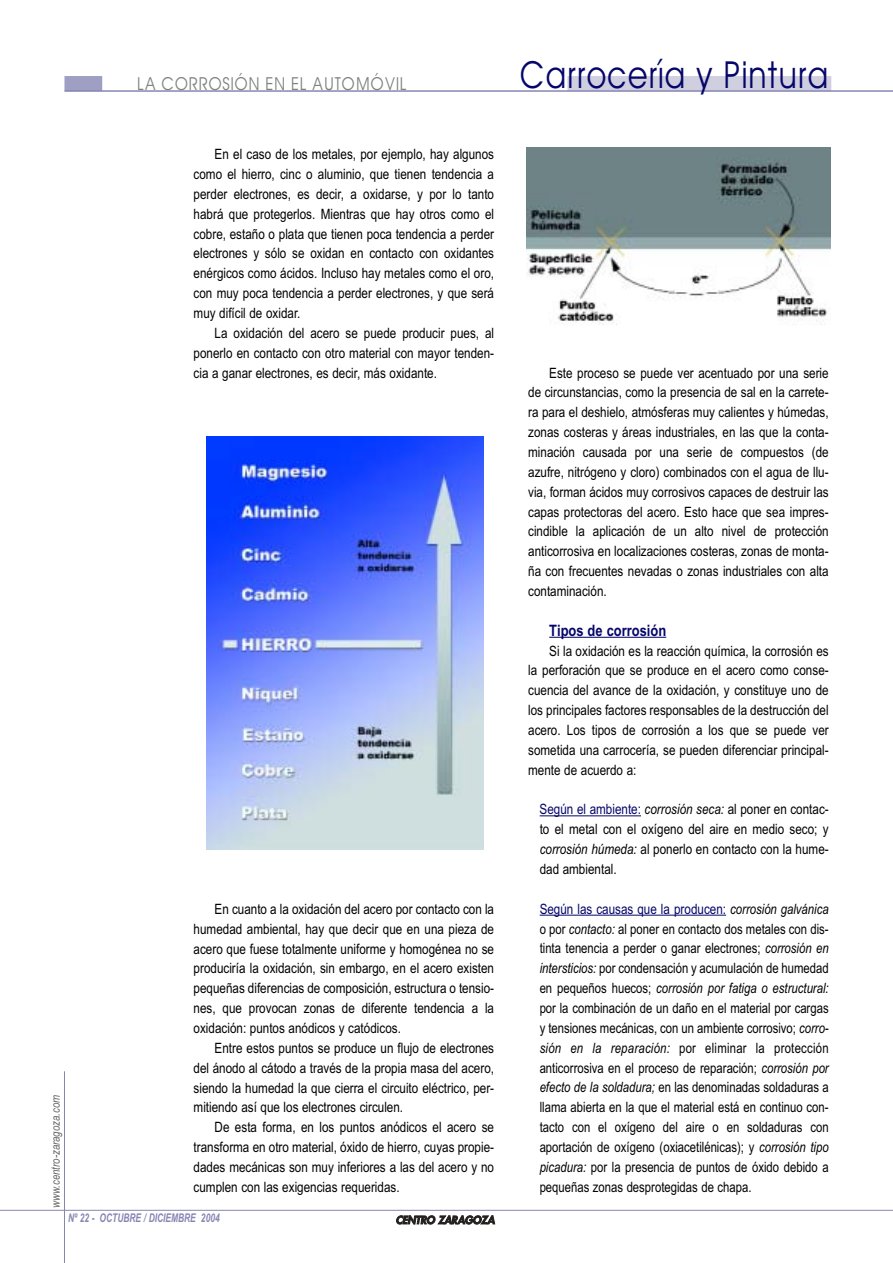
<style>
.page{position:relative;width:893px;height:1263px;background:#fff}
.page>*{position:absolute;margin:0;border:0;box-sizing:border-box;transform-origin:0 0}
.t1{font:37.5px "Avant Garde";color:#06066a;scale:.85 1}
.t2{font:18px "Avant Garde";color:#808080;scale:.9 1}
.t3{font:700 15.75px "Arial Narrow";color:#06066a}
.t4{font:14.25px/19.8px "Arial Narrow";color:#000;text-align:justify}
.t5{font:italic 700 12px "Arial";color:#8686b4;scale:.7 1}
.t6{font:italic 12px "Arial";color:#666;scale:.8 1}
.s1{color:#06066a}
.s2{font-style:italic}
</style>
<div class="page">
<div style="left:567px;top:76px;width:264px;height:15px;background:#cfcfe0"></div>
<div style="left:64px;top:76px;width:38px;height:15px;background:#9f9fc3"></div>
<svg style="left:396px;top:1216px;width:99px;height:8px"></svg>
<hr style="left:64px;top:1071px;width:1px;height:192px;background:#8686b4">
<hr style="left:0;top:1210px;width:892px;height:1px;background:#8686b4">
<hr style="left:64px;top:90px;width:828px;height:2px;background:#8686b4">
<hr style="left:549px;top:637px;width:117px;height:1px;background:#06066a">
<hr style="left:539px;top:815px;width:102px;height:1px;background:#06066a">
<hr style="left:539px;top:915px;width:187px;height:1px;background:#06066a">
<img style="left:207px;top:437px;width:276px;height:413px">
<img style="left:526px;top:147px;width:304px;height:178px">
<p class="t2" style="left:137px;top:77px;width:301px">LA CORROSIÓN EN EL AUTOMÓVIL</p>
<p class="t4" style="left:194px;top:146px;width:302px;text-indent:21px">En el caso de los metales, por ejemplo, hay algunos como el hierro, cinc o aluminio, que tienen tendencia a perder electrones, es decir, a oxidarse, y por lo tanto habrá que protegerlos. Mientras que hay otros como el cobre, estaño o plata que tienen poca tendencia a perder electrones y sólo se oxidan en contacto con oxidantes enérgicos como ácidos. Incluso hay metales como el oro, con muy poca tendencia a perder electrones, y que será muy difícil de oxidar.</p>
<p class="t4" style="left:194px;top:324px;width:302px;text-indent:21px">La oxidación del acero se puede producir pues, al ponerlo en contacto con otro material con mayor tenden&shy;cia a ganar electrones, es decir, más oxidante.</p>
<p class="t6" style="left:51px;top:1208px;width:143px;rotate:-90deg">www.centro-zaragoza.com</p>
<p class="t4" style="left:194px;top:900px;width:302px;text-indent:21px">En cuanto a la oxidación del acero por contacto con la humedad ambiental, hay que decir que en una pieza de acero que fuese totalmente uniforme y homogénea no se produciría la oxidación, sin embargo, en el acero existen pequeñas diferencias de composición, estructura o tensio&shy;nes, que provocan zonas de diferente tendencia a la oxidación: puntos anódicos y catódicos.</p>
<p class="t4" style="left:194px;top:1039px;width:302px;text-indent:21px">Entre estos puntos se produce un flujo de electrones del ánodo al cátodo a través de la propia masa del acero, siendo la humedad la que cierra el circuito eléctrico, per&shy;mitiendo así que los electrones circulen.</p>
<p class="t4" style="left:194px;top:1119px;width:302px;text-indent:21px">De esta forma, en los puntos anódicos el acero se transforma en otro material, óxido de hierro, cuyas propie&shy;dades mecánicas son muy inferiores a las del acero y no cumplen con las exigencias requeridas.</p>
<p class="t5" style="left:68px;top:1214px;width:218px">Nº 22 - OCTUBRE / DICIEMBRE 2004</p>
<h1 class="t1" style="left:519px;top:60px;width:366px">Carrocería y Pintura</h1>
<p class="t4" style="left:528px;top:364px;width:302px;text-indent:21px">Este proceso se puede ver acentuado por una serie de circunstancias, como la presencia de sal en la carrete&shy;ra para el deshielo, atmósferas muy calientes y húmedas, zonas costeras y áreas industriales, en las que la conta&shy;minación causada por una serie de compuestos (de azufre, nitrógeno y cloro) combinados con el agua de llu&shy;via, forman ácidos muy corrosivos capaces de destruir las capas protectoras del acero. Esto hace que sea impres&shy;cindible la aplicación de un alto nivel de protección anticorrosiva en localizaciones costeras, zonas de monta&shy;ña con frecuentes nevadas o zonas industriales con alta contaminación.</p>
<p class="t3" style="left:549px;top:624px;width:118px">Tipos de corrosión</p>
<p class="t4" style="left:528px;top:642px;width:302px;text-indent:21px">Si la oxidación es la reacción química, la corrosión es la perforación que se produce en el acero como conse&shy;cuencia del avance de la oxidación, y constituye uno de los principales factores responsables de la destrucción del acero. Los tipos de corrosión a los que se puede ver sometida una carrocería, se pueden diferenciar principal&shy;mente de acuerdo a:</p>
<p class="t4" style="left:539px;top:801px;width:290px"><span class="s1">Según el ambiente:</span> <span class="s2">corrosión seca:</span> al poner en contac&shy;to el metal con el oxígeno del aire en medio seco; y <span class="s2">corrosión húmeda:</span> al ponerlo en contacto con la hume&shy;dad ambiental.</p>
<p class="t4" style="left:539px;top:900px;width:290px"><span class="s1">Según las causas que la producen:</span> <span class="s2">corrosión galvánica </span>o por <span class="s2">contacto:</span> al poner en contacto dos metales con dis&shy;tinta tenencia a perder o ganar electrones; <span class="s2">corrosión en intersticios:</span> por condensación y acumulación de humedad en pequeños huecos; <span class="s2">corrosión por fatiga o estructural: </span>por la combinación de un daño en el material por cargas y tensiones mecánicas, con un ambiente corrosivo; <span class="s2">corro&shy;sión en la reparación:</span> por eliminar la protección anticorrosiva en el proceso de reparación; <span class="s2">corrosión por efecto de la soldadura;</span> en las denominadas soldaduras a llama abierta en la que el material está en continuo con&shy;tacto con el oxígeno del aire o en soldaduras con aportación de oxígeno (oxiacetilénicas); y <span class="s2">corrosión tipo picadura:</span> por la presencia de puntos de óxido debido a pequeñas zonas desprotegidas de chapa.</p>
</div>
